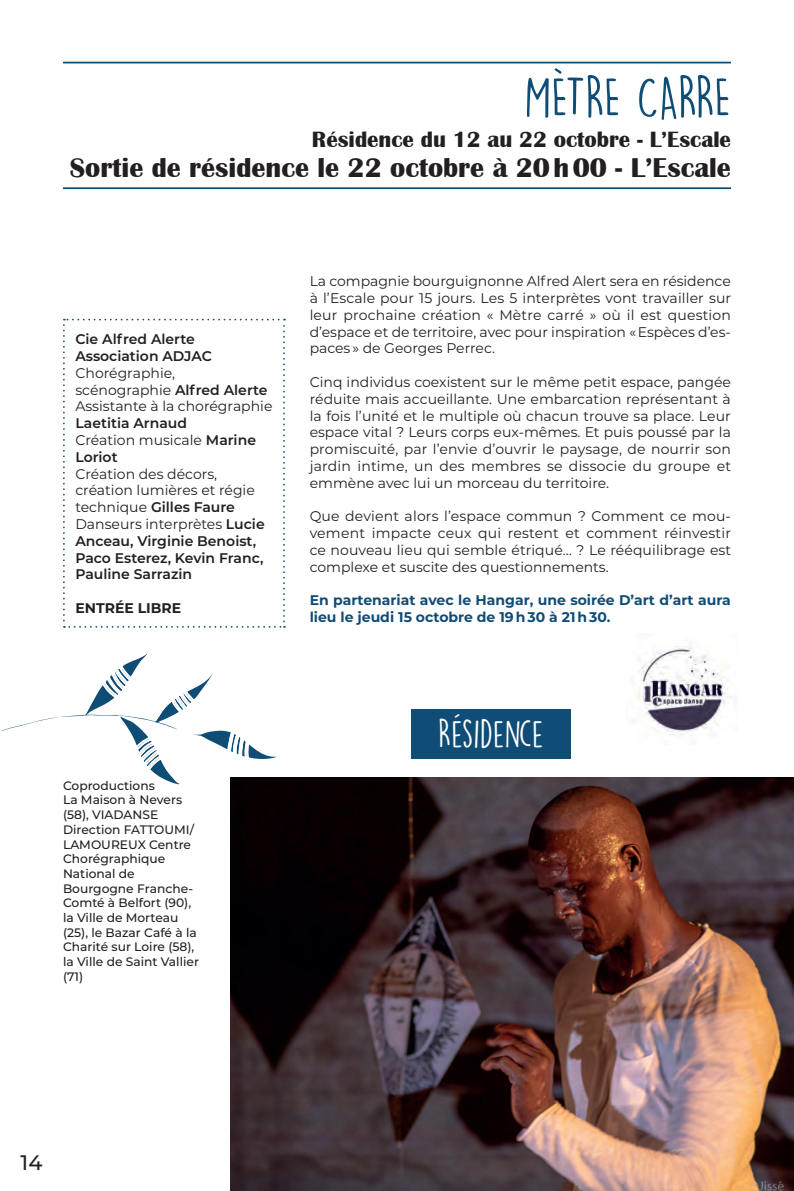
<style>
.page{position:relative;width:794px;height:1191px;background:#fff}
.page>*{position:absolute;margin:0;border:0;box-sizing:border-box;transform-origin:0 0}
.t1{font:52.5px "DK Lemon Yellow Sun";letter-spacing:-.02em;color:#0f4d77}
.t2{font:35px "DK Lemon Yellow Sun";color:#fff}
.t3{font:700 28px "Britannic";color:#231f20}
.t4{font:700 22.75px "Britannic";color:#231f20}
.t5{font:500 21px "Montserrat";color:#231f20}
.t6{font:14px/16.8px "Montserrat";color:#231f20}
.t7{font:600 14px/16.8px "Montserrat";color:#231f20}
.t8{font:700 14px/16.8px "Montserrat";color:#0f4d77}
.t9{font:700 14px "Montserrat";color:#231f20}
.t10{font:500 12.25px/14.7px "Montserrat";color:#231f20}
.s1{font-weight:600}
.s2{font-weight:400}
</style>
<div class="page">
<svg style="left:2px;top:654px;width:277px;height:133px"></svg>
<hr style="left:63px;top:187px;width:668px;height:2px;background:#0f4d77">
<hr style="left:63px;top:62px;width:668px;height:1px;background:#0f4d77">
<svg style="left:63px;top:319px;width:222px;height:308px"></svg>
<img style="left:231px;top:778px;width:563px;height:413px">
<div style="left:411px;top:709px;width:159px;height:49px;background:#0f4d77"></div>
<img style="left:635px;top:644px;width:98px;height:100px">
<p class="t1" style="left:524px;top:66px;width:208px">MÈTRE CARRE</p>
<p class="t4" style="left:312px;top:126px;width:420px">Résidence du 12 au 22 octobre - L’Escale</p>
<p class="t3" style="left:70px;top:152px;width:662px">Sortie de résidence le 22 octobre à 20h00 - L’Escale</p>
<p class="t7" style="left:75px;top:330px;width:121px">Cie Alfred Alerte</p>
<p class="t7" style="left:75px;top:347px;width:138px">Association ADJAC</p>
<p class="t6" style="left:75px;top:364px;width:194px">Chorégraphie, scénographie <span class="s1">Alfred Alerte</span></p>
<p class="t6" style="left:75px;top:397px;width:198px">Assistante à la chorégraphie<br><span class="s1">Laetitia Arnaud</span></p>
<p class="t6" style="left:75px;top:431px;width:182px">Création musicale <span class="s1">Marine<br>Loriot</span></p>
<p class="t6" style="left:75px;top:465px;width:181px">Création des décors, création lumières et régie technique <span class="s1">Gilles Faure</span></p>
<p class="t7" style="left:75px;top:515px;width:191px"><span class="s2">Danseurs interprètes</span> Lucie<br>Anceau, Virginie Benoist,<br>Paco Esterez, Kevin Franc,<br>Pauline Sarrazin</p>
<p class="t9" style="left:75px;top:598px;width:107px">ENTRÉE LIBRE</p>
<p class="t10" style="left:63px;top:777px;width:93px">Coproductions</p>
<p class="t10" style="left:63px;top:792px;width:137px">La Maison à Nevers (58), VIADANSE<br>Direction FATTOUMI/<br>LAMOUREUX Centre<br>Chorégraphique<br>National de<br>Bourgogne Franche-<br>Comté à Belfort (90), la Ville de Morteau (25), le Bazar Café à la<br>Charité sur Loire (58), la Ville de Saint Vallier (71)</p>
<p class="t6" style="left:310px;top:272px;width:423px;text-align:justify">La compagnie bourguignonne Alfred Alert sera en résidence à l’Escale pour 15 jours. Les 5 interprètes vont travailler sur leur prochaine création « Mètre carré » où il est question d’espace et de territoire, avec pour inspiration « Espèces d’es&shy;paces » de Georges Perrec.</p>
<p class="t6" style="left:310px;top:373px;width:423px;text-align:justify">Cinq individus coexistent sur le même petit espace, pangée réduite mais accueillante. Une embarcation représentant à la fois l’unité et le multiple où chacun trouve sa place. Leur espace vital ? Leurs corps eux-mêmes. Et puis poussé par la promiscuité, par l’envie d’ouvrir le paysage, de nourrir son jardin intime, un des membres se dissocie du groupe et emmène avec lui un morceau du territoire.</p>
<p class="t6" style="left:310px;top:507px;width:423px;text-align:justify">Que devient alors l’espace commun ? Comment ce mou&shy;vement impacte ceux qui restent et comment réinvestir ce nouveau lieu qui semble étriqué… ? Le rééquilibrage est complexe et suscite des questionnements.</p>
<p class="t8" style="left:310px;top:591px;width:423px">En partenariat avec le Hangar, une soirée D’art d’art aura lieu le jeudi 15 octobre de 19 h 30 à 21 h 30.</p>
<p class="t2" style="left:438px;top:713px;width:107px">Résidence</p>
<h3 class="t5" style="left:21px;top:1147px;width:23px">14</h3>
</div>
